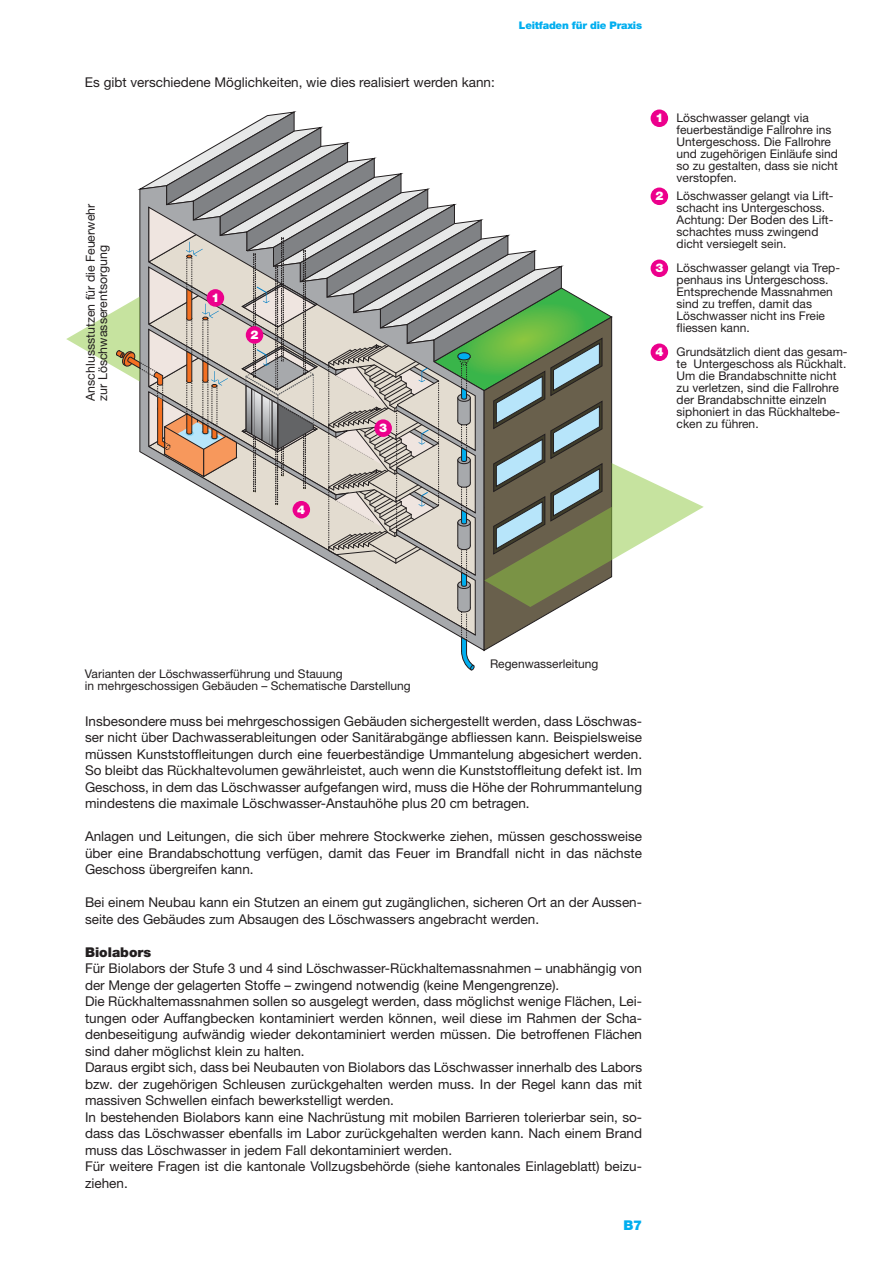
<style>
.page{position:relative;width:893px;height:1263px;background:#fff}
.page>*{position:absolute;margin:0;border:0;box-sizing:border-box;transform-origin:0 0}
.t1{font:13.5px/16.5px "Helvetica Neue";color:#231f20;text-align:justify}
.t2{font:900 13.5px "Helvetica Neue";color:#231f20}
.t3{font:900 13.5px "Helvetica Neue";color:#00aeef}
.t4{font:12.3px/12.3px "Helvetica Neue";color:#231f20}
.t5{font:12px/12px "Helvetica Neue";color:#231f20}
.t6{font:900 12px "Helvetica Neue";color:#fff}
.t7{font:900 10.5px "Helvetica Neue";letter-spacing:-.02em;color:#00aeef}
</style>
<div class="page">
<svg style="left:66px;top:112px;width:638px;height:558px"></svg>
<div style="left:293px;top:501px;width:17px;height:17px;background:#ec008c;border-radius:50%"></div>
<div style="left:374px;top:419px;width:18px;height:18px;background:#ec008c;border-radius:50%"></div>
<div style="left:246px;top:326px;width:17px;height:18px;background:#ec008c;border-radius:50%"></div>
<div style="left:207px;top:289px;width:17px;height:18px;background:#ec008c;border-radius:50%"></div>
<div style="left:651px;top:109px;width:17px;height:18px;background:#ec008c;border-radius:50%"></div>
<div style="left:651px;top:188px;width:17px;height:17px;background:#ec008c;border-radius:50%"></div>
<div style="left:651px;top:259px;width:17px;height:18px;background:#ec008c;border-radius:50%"></div>
<div style="left:651px;top:343px;width:17px;height:18px;background:#ec008c;border-radius:50%"></div>
<p class="t1" style="left:85px;top:74px;width:411px">Es gibt verschiedene Möglichkeiten, wie dies realisiert werden kann:</p>
<p class="t4" style="left:84px;top:401px;width:198px;rotate:-90deg">Anschlussstutzen für die Feuerwehr zur Löschwasserentsorgung</p>
<p class="t6" style="left:211px;top:290px;width:10px">1</p>
<p class="t6" style="left:251px;top:327px;width:10px">2</p>
<p class="t6" style="left:379px;top:420px;width:10px">3</p>
<p class="t7" style="left:519px;top:19px;width:125px">Leitfaden für die Praxis</p>
<p class="t6" style="left:655px;top:111px;width:10px">1</p>
<p class="t6" style="left:655px;top:189px;width:10px">2</p>
<p class="t6" style="left:655px;top:261px;width:10px">3</p>
<p class="t6" style="left:655px;top:345px;width:10px">4</p>
<p class="t5" style="left:677px;top:112px;width:163px">Löschwasser gelangt via feuerbeständige Fallrohre ins<br>Untergeschoss. Die Fallrohre und zugehörigen Einläufe sind so zu gestalten, dass sie nicht verstopfen.</p>
<p class="t5" style="left:677px;top:190px;width:158px">Löschwasser gelangt via Lift&shy;schacht ins Untergeschoss.<br>Achtung: Der Boden des Lift&shy;schachtes muss zwingend dicht versiegelt sein.</p>
<p class="t5" style="left:677px;top:262px;width:165px">Löschwasser gelangt via Trep&shy;penhaus ins Untergeschoss.<br>Entsprechende Massnahmen sind zu treffen, damit das<br>Löschwasser nicht ins Freie fliessen kann.</p>
<p class="t5" style="left:677px;top:346px;width:172px">Grundsätzlich dient das gesam&shy;te Untergeschoss als Rückhalt.<br>Um die Brandabschnitte nicht zu verletzen, sind die Fallrohre der Brandabschnitte einzeln siphoniert in das Rückhaltebe&shy;cken zu führen.</p>
<p class="t6" style="left:297px;top:502px;width:10px">4</p>
<p class="t5" style="left:85px;top:667px;width:327px">Varianten der Löschwasserführung und Stauung<br>in mehrgeschossigen Gebäuden – Schematische Darstellung</p>
<p class="t5" style="left:490px;top:658px;width:110px">Regenwasserleitung</p>
<p class="t1" style="left:85px;top:713px;width:559px">Insbesondere muss bei mehrgeschossigen Gebäuden sichergestellt werden, dass Löschwas&shy;ser nicht über Dachwasserableitungen oder Sanitärabgänge abfliessen kann. Beispielsweise müssen Kunststoffleitungen durch eine feuerbeständige Ummantelung abgesichert werden.<br>So bleibt das Rückhaltevolumen gewährleistet, auch wenn die Kunststoffleitung defekt ist. Im Geschoss, in dem das Löschwasser aufgefangen wird, muss die Höhe der Rohrummantelung mindestens die maximale Löschwasser-Anstauhöhe plus 20 cm betragen.</p>
<p class="t1" style="left:85px;top:828px;width:559px">Anlagen und Leitungen, die sich über mehrere Stockwerke ziehen, müssen geschossweise über eine Brandabschottung verfügen, damit das Feuer im Brandfall nicht in das nächste Geschoss übergreifen kann.</p>
<p class="t1" style="left:85px;top:894px;width:558px">Bei einem Neubau kann ein Stutzen an einem gut zugänglichen, sicheren Ort an der Aussen&shy;seite des Gebäudes zum Absaugen des Löschwassers angebracht werden.</p>
<p class="t2" style="left:85px;top:944px;width:68px">Biolabors</p>
<p class="t1" style="left:85px;top:960px;width:559px;text-align:left">Für Biolabors der Stufe 3 und 4 sind Löschwasser-Rückhaltemassnahmen – unabhängig von der Menge der gelagerten Stoffe – zwingend notwendig (keine Mengengrenze).<br>Die Rückhaltemassnahmen sollen so ausgelegt werden, dass möglichst wenige Flächen, Lei&shy;tungen oder Auffangbecken kontaminiert werden können, weil diese im Rahmen der Scha&shy;denbeseitigung aufwändig wieder dekontaminiert werden müssen. Die betroffenen Flächen sind daher möglichst klein zu halten.<br>Daraus ergibt sich, dass bei Neubauten von Biolabors das Löschwasser innerhalb des Labors bzw. der zugehörigen Schleusen zurückgehalten werden muss. In der Regel kann das mit massiven Schwellen einfach bewerkstelligt werden.<br>In bestehenden Biolabors kann eine Nachrüstung mit mobilen Barrieren tolerierbar sein, so&shy;dass das Löschwasser ebenfalls im Labor zurückgehalten werden kann. Nach einem Brand muss das Löschwasser in jedem Fall dekontaminiert werden.<br>Für weitere Fragen ist die kantonale Vollzugsbehörde (siehe kantonales Einlageblatt) beizu&shy;ziehen.</p>
<p class="t3" style="left:623px;top:1217px;width:20px">B7</p>
</div>
